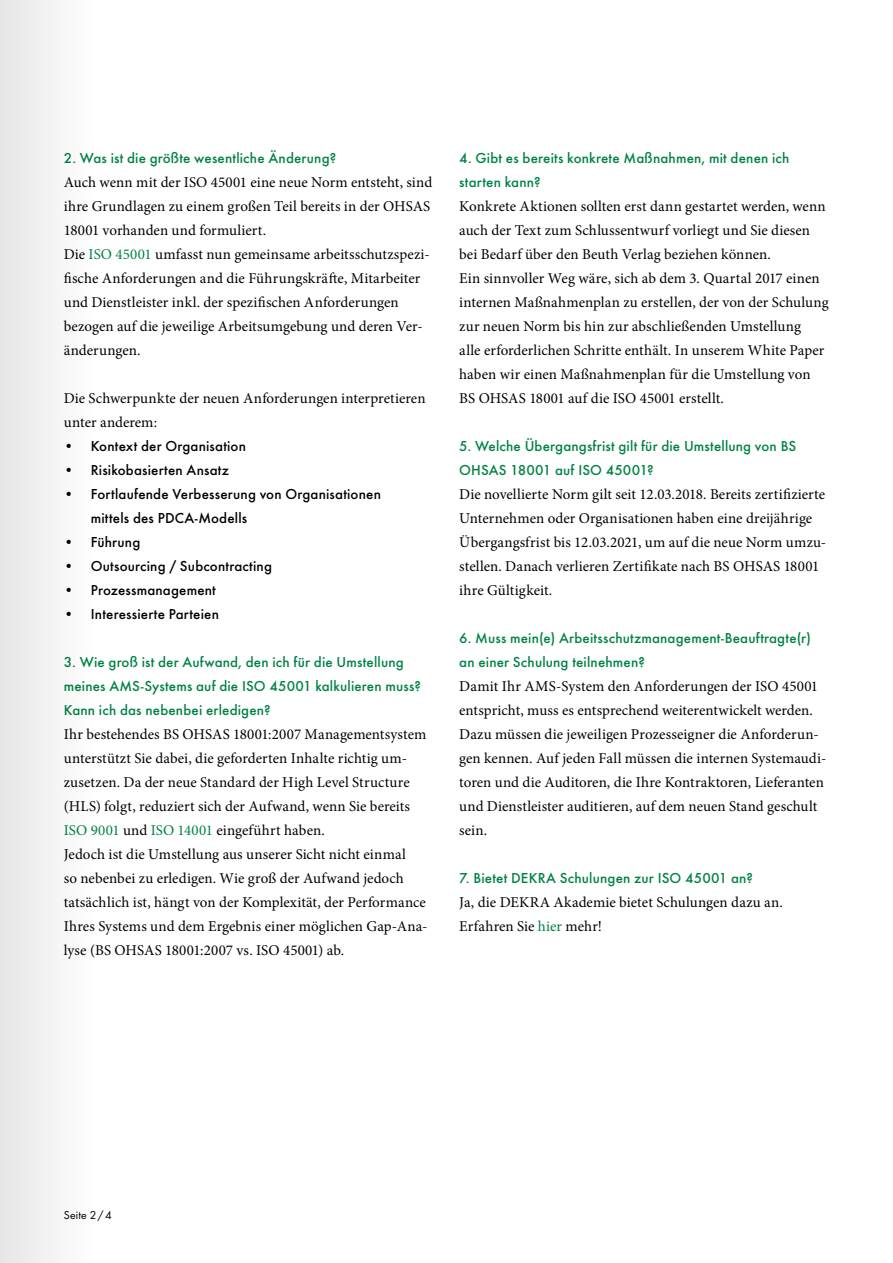
<style>
.page{position:relative;width:893px;height:1263px;background:#fff}
.page>*{position:absolute;margin:0;border:0;box-sizing:border-box;transform-origin:0 0}
.t1{font:15px/24px "Minion Pro";color:#000}
.t2{font:500 15px/24px "Futura";letter-spacing:.01em;color:#008243}
.t3{font:500 15px/24px "Futura";letter-spacing:.01em;color:#000}
.t4{font:12px "Futura Boo";letter-spacing:.015em;color:#000}
.s1{color:#008243}
</style>
<div class="page">
<div style="left:0;top:0;width:96px;height:1263px;background:#f2f2f2"></div>
<p class="t2" style="left:64px;top:144px;width:274px">2. Was ist die größte wesentliche Änderung?</p>
<p class="t1" style="left:64px;top:170px;width:370px">Auch wenn mit der ISO 45001 eine neue Norm entsteht, sind ihre Grundlagen zu einem großen Teil bereits in der OHSAS 18001 vorhanden und formuliert.<br>Die <span class="s1">ISO 45001</span> umfasst nun gemeinsame arbeitsschutzspezi&shy;fische Anforderungen and die Führungskräfte, Mitarbeiter und Dienstleister inkl. der spezifischen Anforderungen bezogen auf die jeweilige Arbeitsumgebung und deren Ver&shy;änderungen.</p>
<p class="t1" style="left:64px;top:386px;width:363px">Die Schwerpunkte der neuen Anforderungen interpretieren unter anderem:</p>
<p class="t3" style="left:64px;top:432px;width:184px">• Kontext der Organisation</p>
<p class="t3" style="left:64px;top:456px;width:167px">• Risikobasierten Ansatz</p>
<p class="t3" style="left:91px;top:480px;width:292px;text-indent:-27px">• Fortlaufende Verbesserung von Organisationen mittels des PDCA-Modells</p>
<p class="t3" style="left:64px;top:528px;width:78px">• Führung</p>
<p class="t3" style="left:64px;top:552px;width:210px">• Outsourcing / Subcontracting</p>
<p class="t3" style="left:64px;top:576px;width:154px">• Prozessmanagement</p>
<p class="t3" style="left:64px;top:600px;width:157px">• Interessierte Parteien</p>
<p class="t2" style="left:64px;top:648px;width:359px">3. Wie groß ist der Aufwand, den ich für die Umstellung meines AMS-Systems auf die ISO 45001 kalkulieren muss?<br>Kann ich das nebenbei erledigen?</p>
<p class="t1" style="left:64px;top:722px;width:365px">Ihr bestehendes BS OHSAS 18001:2007 Managementsystem unterstützt Sie dabei, die geforderten Inhalte richtig um&shy;zusetzen. Da der neue Standard der High Level Structure (HLS) folgt, reduziert sich der Aufwand, wenn Sie bereits <span class="s1">ISO 9001</span> und <span class="s1">ISO 14001</span> eingeführt haben.<br>Jedoch ist die Umstellung aus unserer Sicht nicht einmal<br>so nebenbei zu erledigen. Wie groß der Aufwand jedoch tatsächlich ist, hängt von der Komplexität, der Performance Ihres Systems und dem Ergebnis einer möglichen Gap-Ana&shy;lyse (BS OHSAS 18001:2007 vs. ISO 45001) ab.</p>
<p class="t2" style="left:459px;top:144px;width:332px">4. Gibt es bereits konkrete Maßnahmen, mit denen ich starten kann?</p>
<p class="t1" style="left:459px;top:194px;width:371px">Konkrete Aktionen sollten erst dann gestartet werden, wenn auch der Text zum Schlussentwurf vorliegt und Sie diesen bei Bedarf über den Beuth Verlag beziehen können.<br>Ein sinnvoller Weg wäre, sich ab dem 3. Quartal 2017 einen internen Maßnahmenplan zu erstellen, der von der Schulung zur neuen Norm bis hin zur abschließenden Umstellung<br>alle erforderlichen Schritte enthält. In unserem White Paper haben wir einen Maßnahmenplan für die Umstellung von BS OHSAS 18001 auf die ISO 45001 erstellt.</p>
<p class="t2" style="left:459px;top:432px;width:339px">5. Welche Übergangsfrist gilt für die Umstellung von BS<br>OHSAS 18001 auf ISO 45001?</p>
<p class="t1" style="left:459px;top:482px;width:369px">Die novellierte Norm gilt seit 12.03.2018. Bereits zertifizierte Unternehmen oder Organisationen haben eine dreijährige Übergangsfrist bis 12.03.2021, um auf die neue Norm umzu&shy;stellen. Danach verlieren Zertifikate nach BS OHSAS 18001 ihre Gültigkeit.</p>
<p class="t2" style="left:459px;top:624px;width:353px">6. Muss mein(e) Arbeitsschutzmanagement-Beauftragte(r) an einer Schulung teilnehmen?</p>
<p class="t1" style="left:459px;top:674px;width:369px">Damit Ihr AMS-System den Anforderungen der ISO 45001 entspricht, muss es entsprechend weiterentwickelt werden.<br>Dazu müssen die jeweiligen Prozesseigner die Anforderun&shy;gen kennen. Auf jeden Fall müssen die internen Systemaudi&shy;toren und die Auditoren, die Ihre Kontraktoren, Lieferanten und Dienstleister auditieren, auf dem neuen Stand geschult sein.</p>
<p class="t2" style="left:459px;top:864px;width:295px">7. Bietet DEKRA Schulungen zur ISO 45001 an?</p>
<p class="t1" style="left:459px;top:890px;width:325px">Ja, die DEKRA Akademie bietet Schulungen dazu an.<br>Erfahren Sie <span class="s1">hier</span> mehr!</p>
<p class="t4" style="left:64px;top:1206px;width:50px">Seite 2/4</p>
</div>
